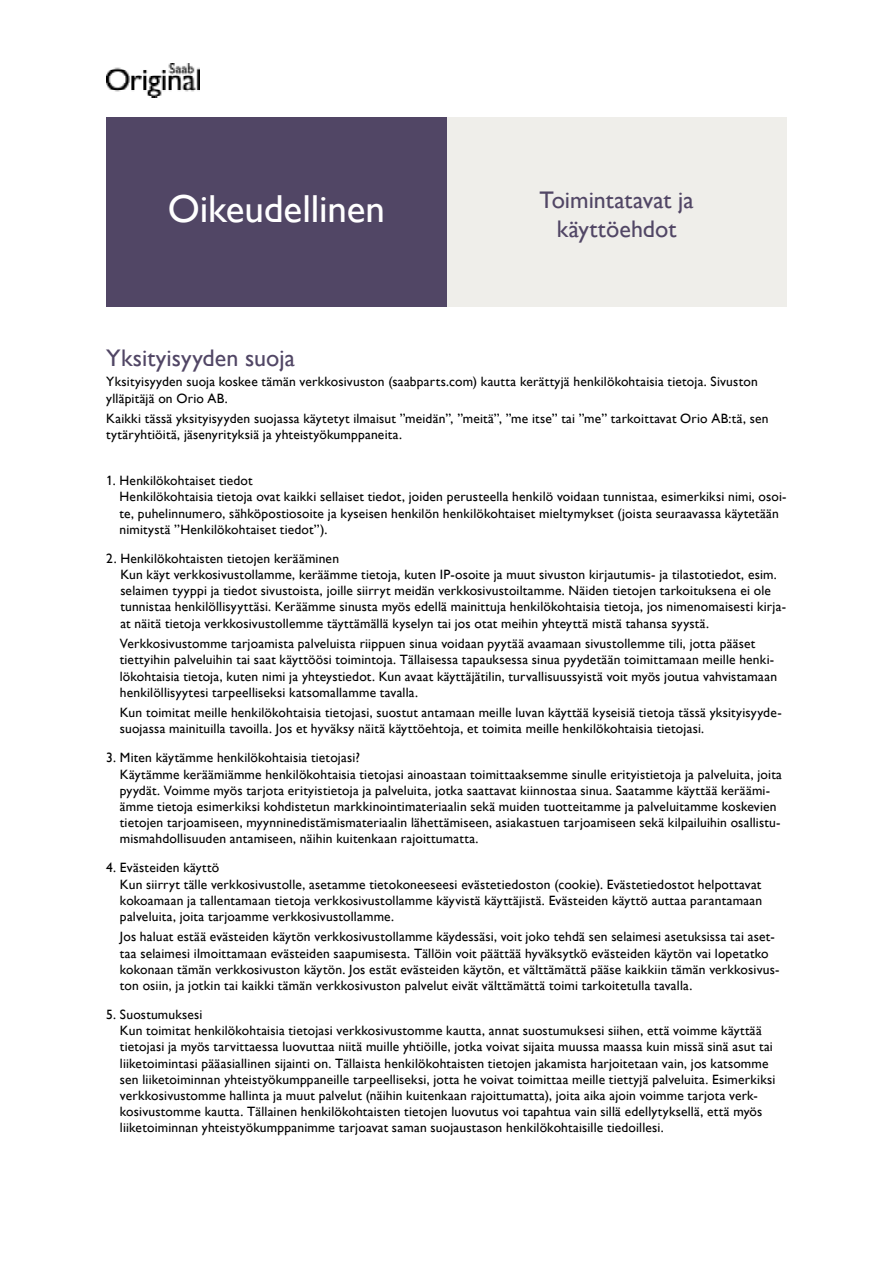
<style>
.page{position:relative;width:893px;height:1263px;background:#fff}
.page>*{position:absolute;margin:0;border:0;box-sizing:border-box;transform-origin:0 0}
.t1{font:39px "Gill Sans For Saab";letter-spacing:-.005em;color:#fff}
.t2{font:24px/28.8px "Gill Sans For Saab";color:#514665;text-align:center}
.t3{font:13.5px/16.2px "Gill Sans For Saab";letter-spacing:.015em;color:#000}
</style>
<div class="page">
<div style="left:446px;top:117px;width:341px;height:189px;background:#efeeea"></div>
<div style="left:106px;top:117px;width:340px;height:189px;background:#514665"></div>
<img style="left:106px;top:64px;width:93px;height:34px">
<h1 class="t1" style="left:168px;top:182px;width:219px">Oikeudellinen</h1>
<h2 class="t2" style="left:539px;top:185px;width:156px">Toimintatavat ja käyttöehdot</h2>
<h2 class="t2" style="left:106px;top:343px;width:190px">Yksityisyyden suoja</h2>
<p class="t3" style="left:106px;top:374px;width:653px">Yksityisyyden suoja koskee tämän verkkosivuston (saabparts.com) kautta kerättyjä henkilökohtaisia tietoja. Sivuston ylläpitäjä on Orio AB.</p>
<p class="t3" style="left:106px;top:410px;width:664px">Kaikki tässä yksityisyyden suojassa käytetyt ilmaisut ”meidän”, ”meitä”, ”me itse” tai ”me” tarkoittavat Orio AB:tä, sen tytäryhtiöitä, jäsenyrityksiä ja yhteistyökumppaneita.</p>
<p class="t3" style="left:120px;top:472px;width:669px;text-indent:-13px">1. Henkilökohtaiset tiedot<br>Henkilökohtaisia tietoja ovat kaikki sellaiset tiedot, joiden perusteella henkilö voidaan tunnistaa, esimerkiksi nimi, osoi&shy;te, puhelinnumero, sähköpostiosoite ja kyseisen henkilön henkilökohtaiset mieltymykset (joista seuraavassa käytetään nimitystä ”Henkilökohtaiset tiedot”).</p>
<p class="t3" style="left:120px;top:550px;width:667px;text-indent:-14px">2. Henkilökohtaisten tietojen kerääminen<br>Kun käyt verkkosivustollamme, keräämme tietoja, kuten IP-osoite ja muut sivuston kirjautumis- ja tilastotiedot, esim. selaimen tyyppi ja tiedot sivustoista, joille siirryt meidän verkkosivustoiltamme. Näiden tietojen tarkoituksena ei ole tunnistaa henkilöllisyyttäsi. Keräämme sinusta myös edellä mainittuja henkilökohtaisia tietoja, jos nimenomaisesti kirja&shy;at näitä tietoja verkkosivustollemme täyttämällä kyselyn tai jos otat meihin yhteyttä mistä tahansa syystä.</p>
<p class="t3" style="left:120px;top:635px;width:659px">Verkkosivustomme tarjoamista palveluista riippuen sinua voidaan pyytää avaamaan sivustollemme tili, jotta pääset tiettyihin palveluihin tai saat käyttöösi toimintoja. Tällaisessa tapauksessa sinua pyydetään toimittamaan meille henki&shy;lökohtaisia tietoja, kuten nimi ja yhteystiedot. Kun avaat käyttäjätilin, turvallisuussyistä voit myös joutua vahvistamaan henkilöllisyytesi tarpeelliseksi katsomallamme tavalla.</p>
<p class="t3" style="left:120px;top:704px;width:663px">Kun toimitat meille henkilökohtaisia tietojasi, suostut antamaan meille luvan käyttää kyseisiä tietoja tässä yksityisyyde&shy;suojassa mainituilla tavoilla. Jos et hyväksy näitä käyttöehtoja, et toimita meille henkilökohtaisia tietojasi.</p>
<p class="t3" style="left:120px;top:749px;width:664px;text-indent:-14px">3. Miten käytämme henkilökohtaisia tietojasi?<br>Käytämme keräämiämme henkilökohtaisia tietojasi ainoastaan toimittaaksemme sinulle erityistietoja ja palveluita, joita pyydät. Voimme myös tarjota erityistietoja ja palveluita, jotka saattavat kiinnostaa sinua. Saatamme käyttää keräämi&shy;ämme tietoja esimerkiksi kohdistetun markkinointimateriaalin sekä muiden tuotteitamme ja palveluitamme koskevien tietojen tarjoamiseen, myynninedistämismateriaalin lähettämiseen, asiakastuen tarjoamiseen sekä kilpailuihin osallistu&shy;mismahdollisuuden antamiseen, näihin kuitenkaan rajoittumatta.</p>
<p class="t3" style="left:120px;top:859px;width:644px;text-indent:-14px">4. Evästeiden käyttö<br>Kun siirryt tälle verkkosivustolle, asetamme tietokoneeseesi evästetiedoston (cookie). Evästetiedostot helpottavat kokoamaan ja tallentamaan tietoja verkkosivustollamme käyvistä käyttäjistä. Evästeiden käyttö auttaa parantamaan palveluita, joita tarjoamme verkkosivustollamme.</p>
<p class="t3" style="left:120px;top:928px;width:661px">Jos haluat estää evästeiden käytön verkkosivustollamme käydessäsi, voit joko tehdä sen selaimesi asetuksissa tai aset&shy;taa selaimesi ilmoittamaan evästeiden saapumisesta. Tällöin voit päättää hyväksytkö evästeiden käytön vai lopetatko kokonaan tämän verkkosivuston käytön. Jos estät evästeiden käytön, et välttämättä pääse kaikkiin tämän verkkosivus&shy;ton osiin, ja jotkin tai kaikki tämän verkkosivuston palvelut eivät välttämättä toimi tarkoitetulla tavalla.</p>
<p class="t3" style="left:120px;top:1006px;width:657px;text-indent:-14px">5. Suostumuksesi<br>Kun toimitat henkilökohtaisia tietojasi verkkosivustomme kautta, annat suostumuksesi siihen, että voimme käyttää tietojasi ja myös tarvittaessa luovuttaa niitä muille yhtiöille, jotka voivat sijaita muussa maassa kuin missä sinä asut tai liiketoimintasi pääasiallinen sijainti on. Tällaista henkilökohtaisten tietojen jakamista harjoitetaan vain, jos katsomme sen liiketoiminnan yhteistyökumppaneille tarpeelliseksi, jotta he voivat toimittaa meille tiettyjä palveluita. Esimerkiksi verkkosivustomme hallinta ja muut palvelut (näihin kuitenkaan rajoittumatta), joita aika ajoin voimme tarjota verk&shy;kosivustomme kautta. Tällainen henkilökohtaisten tietojen luovutus voi tapahtua vain sillä edellytyksellä, että myös liiketoiminnan yhteistyökumppanimme tarjoavat saman suojaustason henkilökohtaisille tiedoillesi.</p>
</div>
